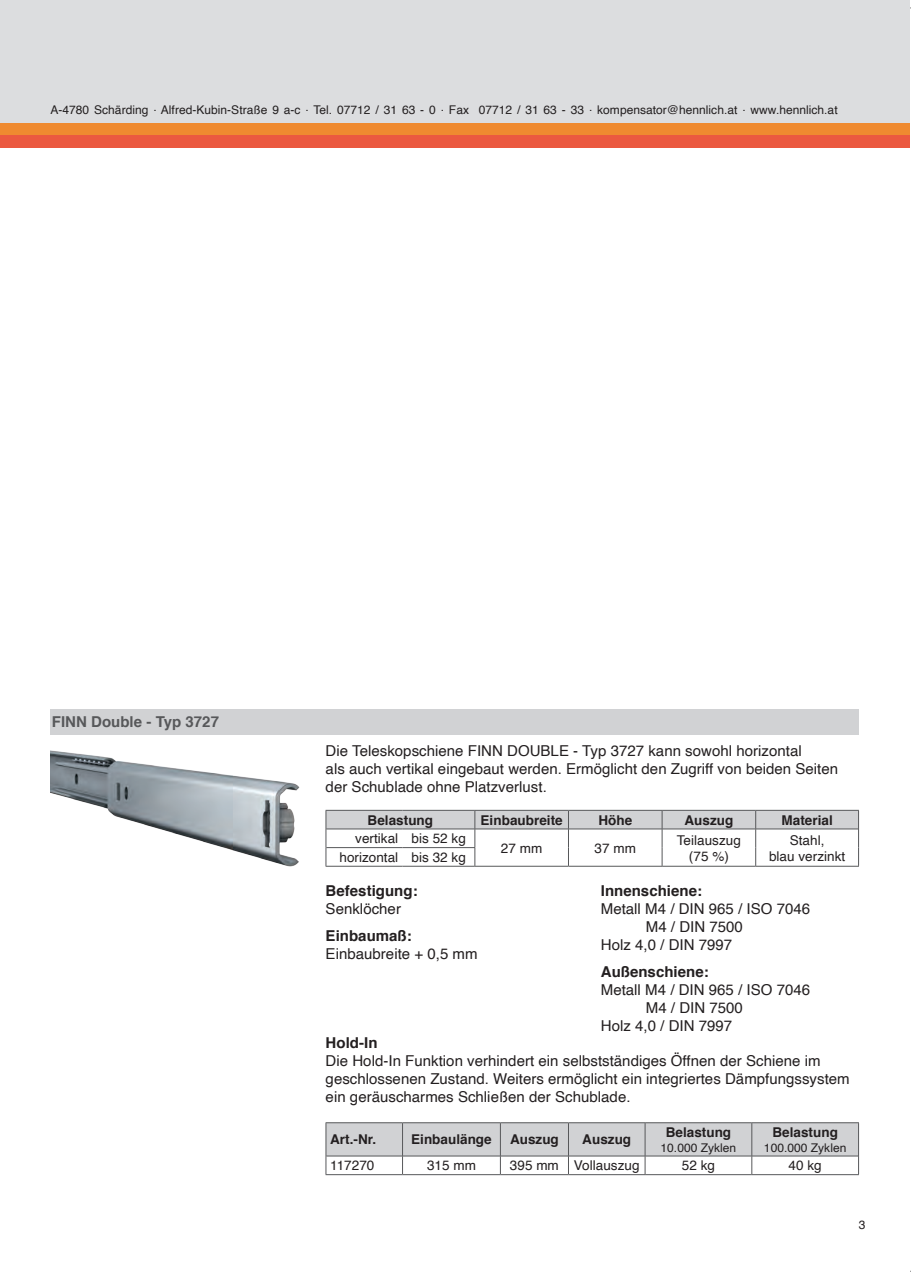
<style>
.page{position:relative;width:911px;height:1280px;background:#fff}
.page>*{position:absolute;margin:0;border:0;box-sizing:border-box;transform-origin:0 0}
.Fließtext{font:15px/18px "Helvetica";color:#231f20}
.Fließtext-2{font:700 15px "Helvetica";color:#231f20}
.FließtextÜberschrift{font:700 15px "Helvetica";color:#57585a}
.Tabelleninhalt{font:13.5px "Helvetica";color:#231f20}
.Tabelle_Überschrift{font:700 13.5px "Helvetica";color:#231f20}
.Fließtext-3{font:13.5px "Helvetica";color:#231f20}
.Tabelle_Überschrift-2{font:12px "Helvetica";color:#231f20}
</style>
<div class="page">
<div style="left:0;top:0;width:909px;height:141px;background:#dcdddf"></div>
<div style="left:0;top:123px;width:909px;height:12px;background:#ef8a30"></div>
<div style="left:0;top:135px;width:909px;height:13px;background:#eb5940"></div>
<hr style="left:325px;top:1174px;width:77px;height:1px;background:#57585a">
<hr style="left:402px;top:1174px;width:98px;height:1px;background:#57585a">
<hr style="left:500px;top:1174px;width:68px;height:1px;background:#57585a">
<hr style="left:568px;top:1174px;width:77px;height:1px;background:#57585a">
<hr style="left:645px;top:1174px;width:106px;height:1px;background:#57585a">
<hr style="left:751px;top:1174px;width:107px;height:1px;background:#57585a">
<svg style="left:325px;top:1122px;width:534px;height:52px"></svg>
<img style="left:50px;top:750px;width:250px;height:117px">
<hr style="left:325px;top:866px;width:77px;height:1px;background:#57585a">
<hr style="left:402px;top:866px;width:73px;height:1px;background:#57585a">
<hr style="left:475px;top:866px;width:93px;height:1px;background:#57585a">
<hr style="left:568px;top:866px;width:94px;height:1px;background:#57585a">
<hr style="left:662px;top:866px;width:93px;height:1px;background:#57585a">
<hr style="left:755px;top:866px;width:103px;height:1px;background:#57585a">
<svg style="left:325px;top:810px;width:534px;height:56px"></svg>
<div style="left:50px;top:709px;width:808px;height:25px;background:#d1d2d4"></div>
<p class="Tabelle_Überschrift-2" style="left:50px;top:101px;width:788px">A-4780 Schärding Alfred-Kubin-Straße 9 a-c Tel. 07712 / 31 63 - 0 Fax 07712 / 31 63 - 33 kompensator@hennlich.at www.hennlich.at</p>
<p class="Tabelle_Überschrift-2" style="left:153px;top:98px;width:5px">.</p>
<p class="Tabelle_Überschrift-2" style="left:305px;top:98px;width:5px">.</p>
<p class="Tabelle_Überschrift-2" style="left:440px;top:98px;width:5px">.</p>
<p class="Tabelle_Überschrift-2" style="left:589px;top:98px;width:5px">.</p>
<p class="Tabelle_Überschrift-2" style="left:742px;top:98px;width:5px">.</p>
<p class="FließtextÜberschrift" style="left:52px;top:710px;width:169px">FINN Double - Typ 3727</p>
<p class="Fließtext" style="left:325px;top:742px;width:477px">Die Teleskopschiene FINN DOUBLE - Typ 3727 kann sowohl horizontal</p>
<p class="Fließtext" style="left:325px;top:760px;width:514px">als auch vertikal eingebaut werden. Ermöglicht den Zugriff von beiden Seiten der Schublade ohne Platzverlust.</p>
<p class="Tabelle_Überschrift" style="left:367px;top:809px;width:67px">Belastung</p>
<p class="Tabelle_Überschrift" style="left:480px;top:809px;width:84px">Einbaubreite</p>
<p class="Tabelle_Überschrift" style="left:598px;top:809px;width:35px">Höhe</p>
<p class="Tabelle_Überschrift" style="left:684px;top:809px;width:50px">Auszug</p>
<p class="Tabelle_Überschrift" style="left:781px;top:809px;width:53px">Material</p>
<p class="Tabelleninhalt" style="left:355px;top:828px;width:44px">vertikal</p>
<p class="Tabelleninhalt" style="left:411px;top:828px;width:56px">bis 52 kg</p>
<p class="Tabelleninhalt" style="left:676px;top:829px;width:66px">Teilauszug</p>
<p class="Tabelleninhalt" style="left:789px;top:829px;width:36px">Stahl,</p>
<p class="Tabelleninhalt" style="left:501px;top:837px;width:43px">27 mm</p>
<p class="Tabelleninhalt" style="left:594px;top:837px;width:43px">37 mm</p>
<p class="Tabelleninhalt" style="left:339px;top:847px;width:60px">horizontal</p>
<p class="Tabelleninhalt" style="left:411px;top:847px;width:56px">bis 32 kg</p>
<p class="Tabelleninhalt" style="left:688px;top:845px;width:41px">(75 %)</p>
<p class="Tabelleninhalt" style="left:769px;top:845px;width:78px">blau verzinkt</p>
<p class="Fließtext-2" style="left:325px;top:878px;width:93px">Befestigung:</p>
<p class="Fließtext-2" style="left:600px;top:878px;width:103px">Innenschiene:</p>
<p class="Fließtext" style="left:325px;top:900px;width:77px">Senklöcher</p>
<p class="Fließtext" style="left:600px;top:900px;width:211px">Metall M4 / DIN 965 / ISO 7046</p>
<p class="Fließtext-2" style="left:325px;top:923px;width:88px">Einbaumaß:</p>
<p class="Fließtext" style="left:325px;top:945px;width:153px">Einbaubreite + 0,5 mm</p>
<p class="Fließtext" style="left:645px;top:918px;width:99px">M4 / DIN 7500</p>
<p class="Fließtext" style="left:600px;top:936px;width:133px">Holz 4,0 / DIN 7997</p>
<p class="Fließtext-2" style="left:600px;top:959px;width:109px">Außenschiene:</p>
<p class="Fließtext" style="left:600px;top:981px;width:211px">Metall M4 / DIN 965 / ISO 7046</p>
<p class="Fließtext" style="left:645px;top:999px;width:99px">M4 / DIN 7500</p>
<p class="Fließtext" style="left:600px;top:1017px;width:133px">Holz 4,0 / DIN 7997</p>
<p class="Fließtext-2" style="left:325px;top:1030px;width:53px">Hold-In</p>
<p class="Fließtext" style="left:325px;top:1052px;width:525px">Die Hold-In Funktion verhindert ein selbstständiges Öffnen der Schiene im geschlossenen Zustand. Weiters ermöglicht ein integriertes Dämpfungssystem ein geräuscharmes Schließen der Schublade.</p>
<p class="Tabelle_Überschrift" style="left:330px;top:1128px;width:47px">Art.-Nr.</p>
<p class="Tabelle_Überschrift" style="left:411px;top:1128px;width:82px">Einbaulänge</p>
<p class="Tabelle_Überschrift" style="left:510px;top:1128px;width:50px">Auszug</p>
<p class="Tabelle_Überschrift" style="left:582px;top:1128px;width:50px">Auszug</p>
<p class="Tabelle_Überschrift" style="left:665px;top:1121px;width:67px">Belastung</p>
<p class="Tabelle_Überschrift" style="left:772px;top:1121px;width:67px">Belastung</p>
<p class="Tabelle_Überschrift-2" style="left:660px;top:1138px;width:77px">10.000 Zyklen</p>
<p class="Tabelle_Überschrift-2" style="left:763px;top:1138px;width:84px">100.000 Zyklen</p>
<p class="Fließtext-3" style="left:330px;top:1155px;width:46px">117270</p>
<p class="Tabelleninhalt" style="left:427px;top:1155px;width:50px">315 mm</p>
<p class="Tabelleninhalt" style="left:510px;top:1155px;width:50px">395 mm</p>
<p class="Tabelleninhalt" style="left:574px;top:1155px;width:67px">Vollauszug</p>
<p class="Tabelleninhalt" style="left:681px;top:1155px;width:35px">52 kg</p>
<p class="Tabelleninhalt" style="left:788px;top:1155px;width:35px">40 kg</p>
<p class="Tabelle_Überschrift-2" style="left:858px;top:1215px;width:8px">3</p>
</div>
